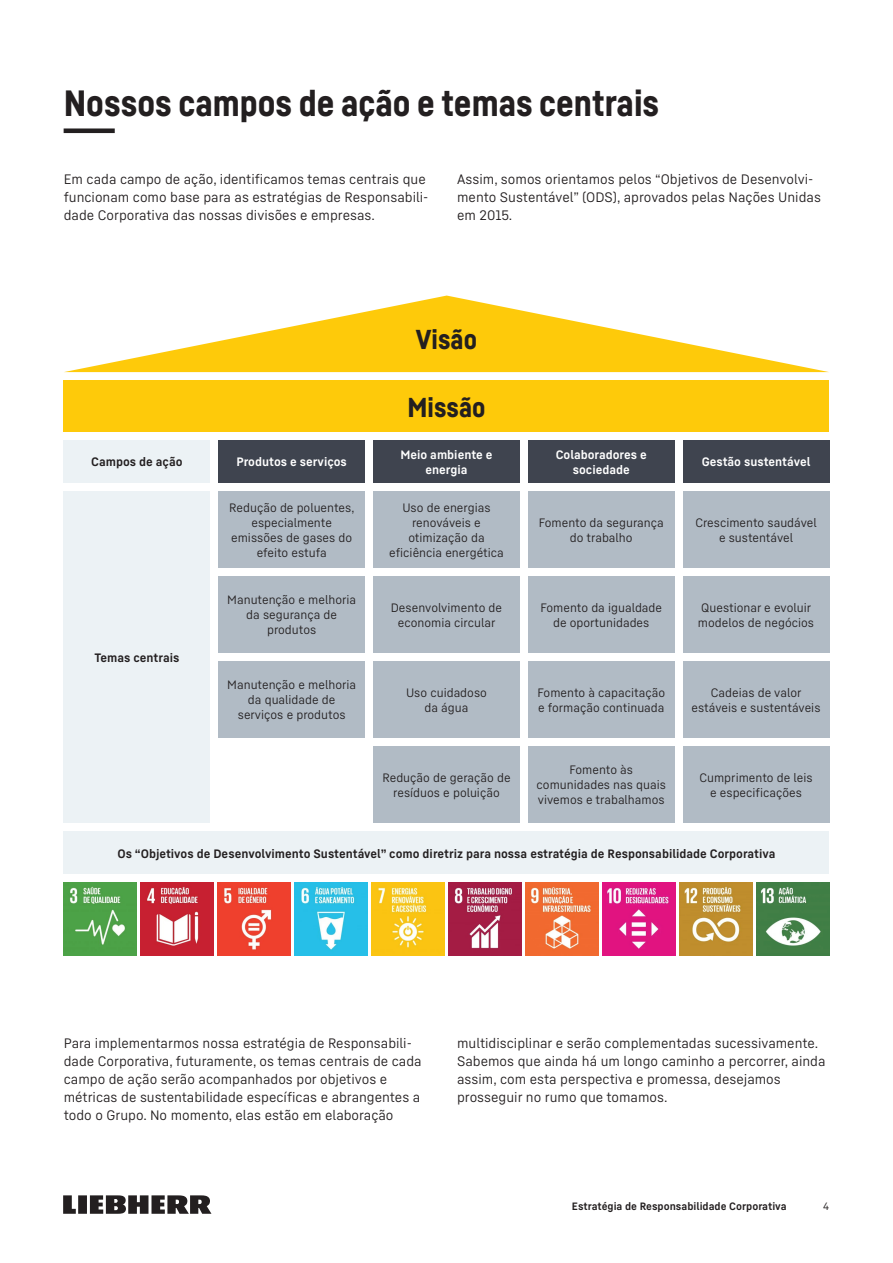
<style>
.page{position:relative;width:893px;height:1263px;background:#fff}
.page>*{position:absolute;margin:0;border:0;box-sizing:border-box;transform-origin:0 0}
.t1{font:900 36px/36px "Liebherr Head";color:#231f20}
.t2{font:900 27px "Liebherr Head";color:#231f20}
.t3{font:13.5px/18px "Liebherr Text";color:#231f20}
.t4{font:12px/15px "Liebherr Text";color:#231f20;text-align:center}
.t5{font:700 12px "Liebherr Text";color:#231f20}
.t6{font:700 12px/15px "Liebherr Text";color:#fff;text-align:center}
.t7{font:700 10.5px "Liebherr Text";color:#231f20}
.t8{font:10.5px "Liebherr Text";color:#231f20}
</style>
<div class="page">
<svg style="left:63px;top:1195px;width:148px;height:19px"></svg>
<div style="left:64px;top:381px;width:765px;height:51px;background:#feca0a"></div>
<svg style="left:64px;top:296px;width:765px;height:76px"></svg>
<img style="left:64px;top:882px;width:72px;height:73px">
<img style="left:141px;top:882px;width:72px;height:73px">
<img style="left:218px;top:882px;width:72px;height:73px">
<img style="left:295px;top:882px;width:72px;height:73px">
<img style="left:372px;top:882px;width:72px;height:73px">
<img style="left:449px;top:882px;width:72px;height:73px">
<img style="left:526px;top:882px;width:72px;height:73px">
<img style="left:603px;top:882px;width:72px;height:73px">
<img style="left:679px;top:882px;width:73px;height:73px">
<img style="left:756px;top:882px;width:73px;height:73px">
<div style="left:64px;top:440px;width:146px;height:43px;background:#ecf2f5"></div>
<div style="left:219px;top:440px;width:146px;height:43px;background:#3f444f"></div>
<div style="left:373px;top:440px;width:147px;height:43px;background:#3f444f"></div>
<div style="left:528px;top:440px;width:146px;height:43px;background:#3f444f"></div>
<div style="left:683px;top:440px;width:146px;height:43px;background:#3f444f"></div>
<div style="left:64px;top:491px;width:146px;height:332px;background:#ecf2f5"></div>
<div style="left:219px;top:491px;width:146px;height:77px;background:#b1bbc5"></div>
<div style="left:373px;top:491px;width:147px;height:77px;background:#b1bbc5"></div>
<div style="left:528px;top:491px;width:146px;height:77px;background:#b1bbc5"></div>
<div style="left:683px;top:491px;width:146px;height:77px;background:#b1bbc5"></div>
<div style="left:219px;top:576px;width:146px;height:77px;background:#b1bbc5"></div>
<div style="left:373px;top:576px;width:147px;height:77px;background:#b1bbc5"></div>
<div style="left:528px;top:576px;width:146px;height:77px;background:#b1bbc5"></div>
<div style="left:683px;top:576px;width:146px;height:77px;background:#b1bbc5"></div>
<div style="left:219px;top:661px;width:146px;height:77px;background:#b1bbc5"></div>
<div style="left:373px;top:661px;width:147px;height:77px;background:#b1bbc5"></div>
<div style="left:528px;top:661px;width:146px;height:77px;background:#b1bbc5"></div>
<div style="left:683px;top:661px;width:146px;height:77px;background:#b1bbc5"></div>
<div style="left:373px;top:746px;width:147px;height:77px;background:#b1bbc5"></div>
<div style="left:528px;top:746px;width:146px;height:77px;background:#b1bbc5"></div>
<div style="left:683px;top:746px;width:146px;height:77px;background:#b1bbc5"></div>
<div style="left:64px;top:831px;width:765px;height:43px;background:#ecf2f5"></div>
<h1 class="t1" style="left:64px;top:84px;width:597px">Nossos campos de ação e temas centrais ---</h1>
<p class="t3" style="left:64px;top:169px;width:366px">Em cada campo de ação, identificamos temas centrais que funcionam como base para as estratégias de Responsabili&shy;dade Corporativa das nossas divisões e empresas.</p>
<p class="t3" style="left:457px;top:169px;width:365px">Assim, somos orientamos pelos “Objetivos de Desenvolvi&shy;mento Sustentável” (ODS), aprovados pelas Nações Unidas em 2015.</p>
<h2 class="t2" style="left:416px;top:323px;width:63px">Visão</h2>
<h2 class="t2" style="left:407px;top:391px;width:79px">Missão</h2>
<p class="t5" style="left:91px;top:454px;width:93px">Campos de ação</p>
<p class="t6" style="left:236px;top:454px;width:112px">Produtos e serviços</p>
<p class="t6" style="left:400px;top:446px;width:94px">Meio ambiente e energia</p>
<p class="t6" style="left:556px;top:446px;width:93px">Colaboradores e sociedade</p>
<p class="t6" style="left:702px;top:454px;width:110px">Gestão sustentável</p>
<p class="t4" style="left:229px;top:499px;width:127px">Redução de poluentes, especialmente emissões de gases do efeito estufa</p>
<p class="t4" style="left:389px;top:499px;width:116px">Uso de energias renováveis e otimização da eficiência energética</p>
<p class="t4" style="left:539px;top:514px;width:127px">Fomento da segurança do trabalho</p>
<p class="t4" style="left:695px;top:514px;width:123px">Crescimento saudável e sustentável</p>
<p class="t5" style="left:94px;top:649px;width:86px">Temas centrais</p>
<p class="t4" style="left:227px;top:592px;width:130px">Manutenção e melhoria da segurança de produtos</p>
<p class="t4" style="left:391px;top:600px;width:113px">Desenvolvimento de economia circular</p>
<p class="t4" style="left:540px;top:600px;width:123px">Fomento da igualdade de oportunidades</p>
<p class="t4" style="left:698px;top:600px;width:118px;text-align:left">Questionar e evoluir modelos de negócios</p>
<p class="t4" style="left:227px;top:677px;width:130px">Manutenção e melhoria da qualidade de serviços e produtos</p>
<p class="t4" style="left:406px;top:685px;width:82px">Uso cuidadoso da água</p>
<p class="t4" style="left:537px;top:685px;width:129px;text-align:left">Fomento à capacitação e formação continuada</p>
<p class="t4" style="left:692px;top:685px;width:130px">Cadeias de valor estáveis e sustentáveis</p>
<p class="t4" style="left:382px;top:770px;width:130px">Redução de geração de resíduos e poluição</p>
<p class="t4" style="left:537px;top:762px;width:131px">Fomento às comunidades nas quais vivemos e trabalhamos</p>
<p class="t4" style="left:699px;top:770px;width:115px">Cumprimento de leis e especificações</p>
<p class="t5" style="left:117px;top:845px;width:659px">Os “Objetivos de Desenvolvimento Sustentável” como diretriz para nossa estratégia de Responsabilidade Corporativa</p>
<p class="t3" style="left:64px;top:1033px;width:359px">Para implementarmos nossa estratégia de Responsabili&shy;dade Corporativa, futuramente, os temas centrais de cada campo de ação serão acompanhados por objetivos e métricas de sustentabilidade específicas e abrangentes a todo o Grupo. No momento, elas estão em elaboração</p>
<p class="t3" style="left:457px;top:1033px;width:370px">multidisciplinar e serão complementadas sucessivamente.<br>Sabemos que ainda há um longo caminho a percorrer, ainda assim, com esta perspectiva e promessa, desejamos prosseguir no rumo que tomamos.</p>
<p class="t7" style="left:572px;top:1199px;width:216px">Estratégia de Responsabilidade Corporativa</p>
<p class="t8" style="left:823px;top:1199px;width:8px">4</p>
</div>
